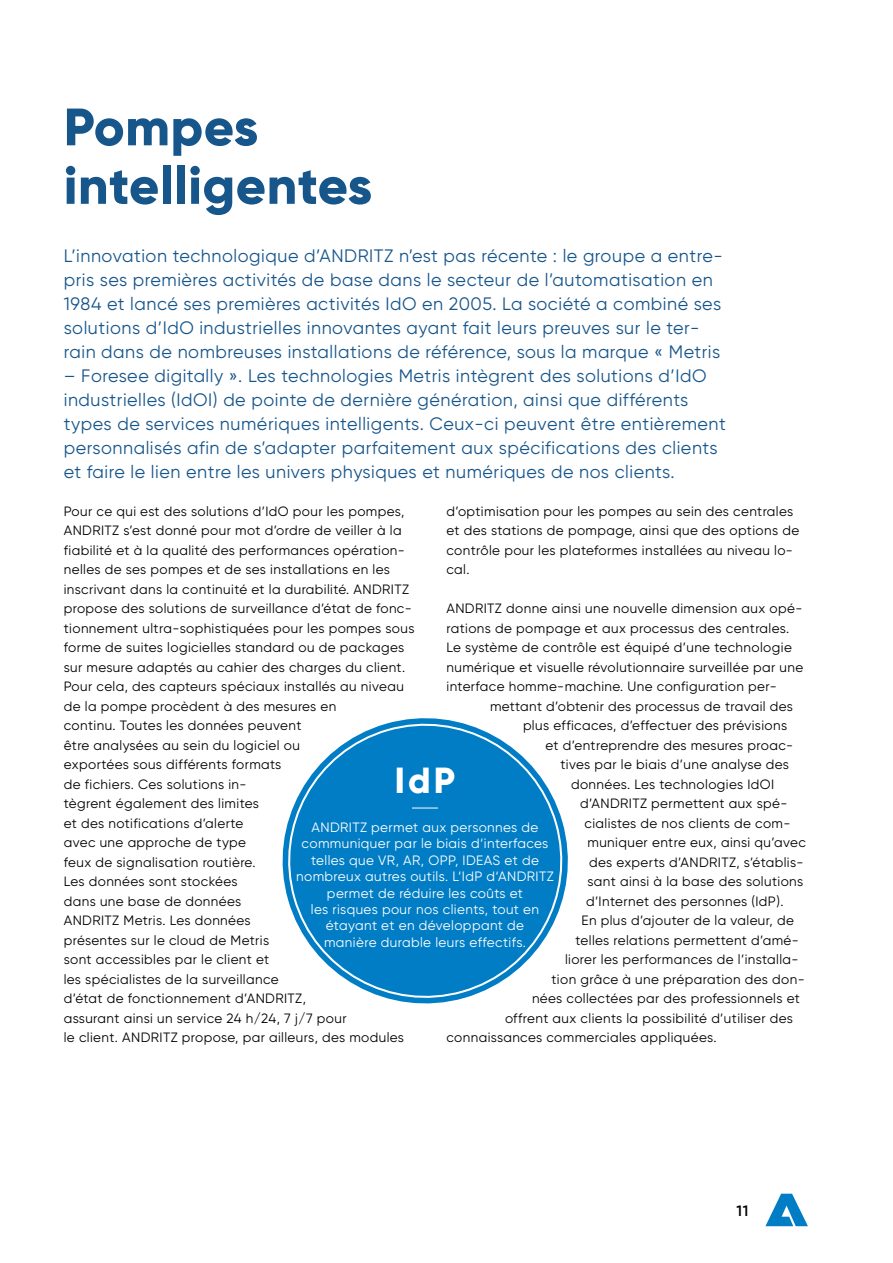
<style>
.page{position:relative;width:893px;height:1263px;background:#fff}
.page>*{position:absolute;margin:0;border:0;box-sizing:border-box;transform-origin:0 0}
.ANDRITZ_Level_2-3_He{font:800 52.5px "Gilroy";letter-spacing:.01em;color:#17568b}
.ANDRITZ_Level_2-3_He-2{font:800 36.3px "Gilroy";color:#fff}
.ANDRITZ_Level_2-3_In{font:18px/24px "Gilroy";letter-spacing:.03em;color:#17568b}
.t1{font:600 15px "Gilroy";color:#000}
.ANDRITZ_Level_2-3_Co{font:13.5px/19.5px "Gilroy";letter-spacing:.03em;color:#000}
.t2{font:13.5px/16.5px "Gilroy";letter-spacing:.03em;color:#fff;text-align:center}
</style>
<div class="page">
<svg style="left:765px;top:1194px;width:43px;height:32px"></svg>
<svg style="left:282px;top:718px;width:286px;height:286px;fill:#007dc5"></svg>
<svg style="left:412px;top:808px;width:26px;height:1px"></svg>
<p class="ANDRITZ_Level_2-3_He" style="left:64px;top:94px;width:196px">Pompes</p>
<p class="ANDRITZ_Level_2-3_He" style="left:64px;top:152px;width:310px">intelligentes</p>
<p class="ANDRITZ_Level_2-3_In" style="left:64px;top:244px;width:660px">L’innovation technologique d’ANDRITZ n’est pas récente : le groupe a entre&shy;pris ses premières activités de base dans le secteur de l’automatisation en 1984 et lancé ses premières activités IdO en 2005. La société a combiné ses solutions d’IdO industrielles innovantes ayant fait leurs preuves sur le ter&shy;rain dans de nombreuses installations de référence, sous la marque « Metris</p>
<p class="ANDRITZ_Level_2-3_In" style="left:64px;top:364px;width:664px">– Foresee digitally ». Les technologies Metris intègrent des solutions d’IdO industrielles (IdOI) de pointe de dernière génération, ainsi que différents types de services numériques intelligents. Ceux-ci peuvent être entièrement personnalisés afin de s’adapter parfaitement aux spécifications des clients et faire le lien entre les univers physiques et numériques de nos clients.</p>
<p class="ANDRITZ_Level_2-3_Co" style="left:64px;top:501px;width:352px">Pour ce qui est des solutions d’IdO pour les pompes, ANDRITZ s’est donné pour mot d’ordre de veiller à la fiabilité et à la qualité des performances opération&shy;nelles de ses pompes et de ses installations en les inscrivant dans la continuité et la durabilité. ANDRITZ propose des solutions de surveillance d’état de fonc&shy;tionnement ultra-sophistiquées pour les pompes sous forme de suites logicielles standard ou de packages sur mesure adaptés au cahier des charges du client.<br>Pour cela, des capteurs spéciaux installés au niveau de la pompe procèdent à des mesures en<br>continu. Toutes les données peuvent<br>être analysées au sein du logiciel ou<br>exportées sous différents formats<br>de fichiers. Ces solutions in-<br>tègrent également des limites<br>et des notifications d’alerte<br>avec une approche de type<br>feux de signalisation routière.<br>Les données sont stockées<br>dans une base de données<br>ANDRITZ Metris. Les données<br>présentes sur le cloud de Metris<br>sont accessibles par le client et<br>les spécialistes de la surveillance<br>d’état de fonctionnement d’ANDRITZ,<br>assurant ainsi un service 24 h/24, 7 j/7 pour<br>le client. ANDRITZ propose, par ailleurs, des modules</p>
<p class="ANDRITZ_Level_2-3_Co" style="left:446px;top:501px;width:354px">d’optimisation pour les pompes au sein des centrales et des stations de pompage, ainsi que des options de contrôle pour les plateformes installées au niveau lo&shy;cal.</p>
<p class="ANDRITZ_Level_2-3_Co" style="left:446px;top:599px;width:357px">ANDRITZ donne ainsi une nouvelle dimension aux opé-</p>
<p class="ANDRITZ_Level_2-3_Co" style="left:446px;top:618px;width:344px">rations de pompage et aux processus des centrales.</p>
<p class="ANDRITZ_Level_2-3_Co" style="left:446px;top:638px;width:347px">Le système de contrôle est équipé d’une technologie</p>
<p class="ANDRITZ_Level_2-3_Co" style="left:446px;top:657px;width:358px">numérique et visuelle révolutionnaire surveillée par une</p>
<p class="ANDRITZ_Level_2-3_Co" style="left:446px;top:677px;width:332px">interface homme-machine. Une configuration per-</p>
<p class="ANDRITZ_Level_2-3_Co" style="left:490px;top:696px;width:304px">mettant d’obtenir des processus de travail des</p>
<p class="ANDRITZ_Level_2-3_Co" style="left:523px;top:716px;width:266px">plus efficaces, d’effectuer des prévisions</p>
<p class="ANDRITZ_Level_2-3_Co" style="left:545px;top:735px;width:249px">et d’entreprendre des mesures proac-</p>
<p class="ANDRITZ_Level_2-3_Co" style="left:560px;top:755px;width:230px">tives par le biais d’une analyse des</p>
<p class="ANDRITZ_Level_2-3_Co" style="left:571px;top:774px;width:205px">données. Les technologies IdOI</p>
<p class="ANDRITZ_Level_2-3_Co" style="left:580px;top:794px;width:209px">d’ANDRITZ permettent aux spé-</p>
<p class="ANDRITZ_Level_2-3_Co" style="left:584px;top:813px;width:207px">cialistes de nos clients de com-</p>
<p class="ANDRITZ_Level_2-3_Co" style="left:587px;top:833px;width:220px">muniquer entre eux, ainsi qu’avec</p>
<p class="ANDRITZ_Level_2-3_Co" style="left:589px;top:852px;width:216px">des experts d’ANDRITZ, s’établis-</p>
<p class="ANDRITZ_Level_2-3_Co" style="left:587px;top:872px;width:217px">sant ainsi à la base des solutions</p>
<p class="ANDRITZ_Level_2-3_Co" style="left:586px;top:891px;width:199px">d’Internet des personnes (IdP).</p>
<p class="ANDRITZ_Level_2-3_Co" style="left:581px;top:911px;width:214px">En plus d’ajouter de la valeur, de</p>
<p class="ANDRITZ_Level_2-3_Co" style="left:575px;top:930px;width:225px">telles relations permettent d’amé-</p>
<p class="ANDRITZ_Level_2-3_Co" style="left:565px;top:950px;width:235px">liorer les performances de l’installa-</p>
<p class="ANDRITZ_Level_2-3_Co" style="left:551px;top:969px;width:255px">tion grâce à une préparation des don-</p>
<p class="ANDRITZ_Level_2-3_Co" style="left:532px;top:989px;width:269px">nées collectées par des professionnels et</p>
<p class="ANDRITZ_Level_2-3_Co" style="left:505px;top:1008px;width:290px">offrent aux clients la possibilité d’utiliser des</p>
<p class="ANDRITZ_Level_2-3_Co" style="left:446px;top:1028px;width:272px">connaissances commerciales appliquées.</p>
<p class="ANDRITZ_Level_2-3_He-2" style="left:395px;top:757px;width:62px">IdP</p>
<p class="t2" style="left:296px;top:819px;width:259px">ANDRITZ permet aux personnes de communiquer par le biais d‘interfaces telles que VR, AR, OPP, IDEAS et de nombreux autres outils. L‘IdP d‘ANDRITZ permet de réduire les coûts et</p>
<p class="t2" style="left:311px;top:901px;width:230px">les risques pour nos clients, tout en</p>
<p class="t2" style="left:326px;top:917px;width:200px">étayant et en développant de</p>
<p class="t2" style="left:324px;top:934px;width:203px">manière durable leurs effectifs.</p>
<p class="t1" style="left:736px;top:1201px;width:13px">11</p>
</div>
